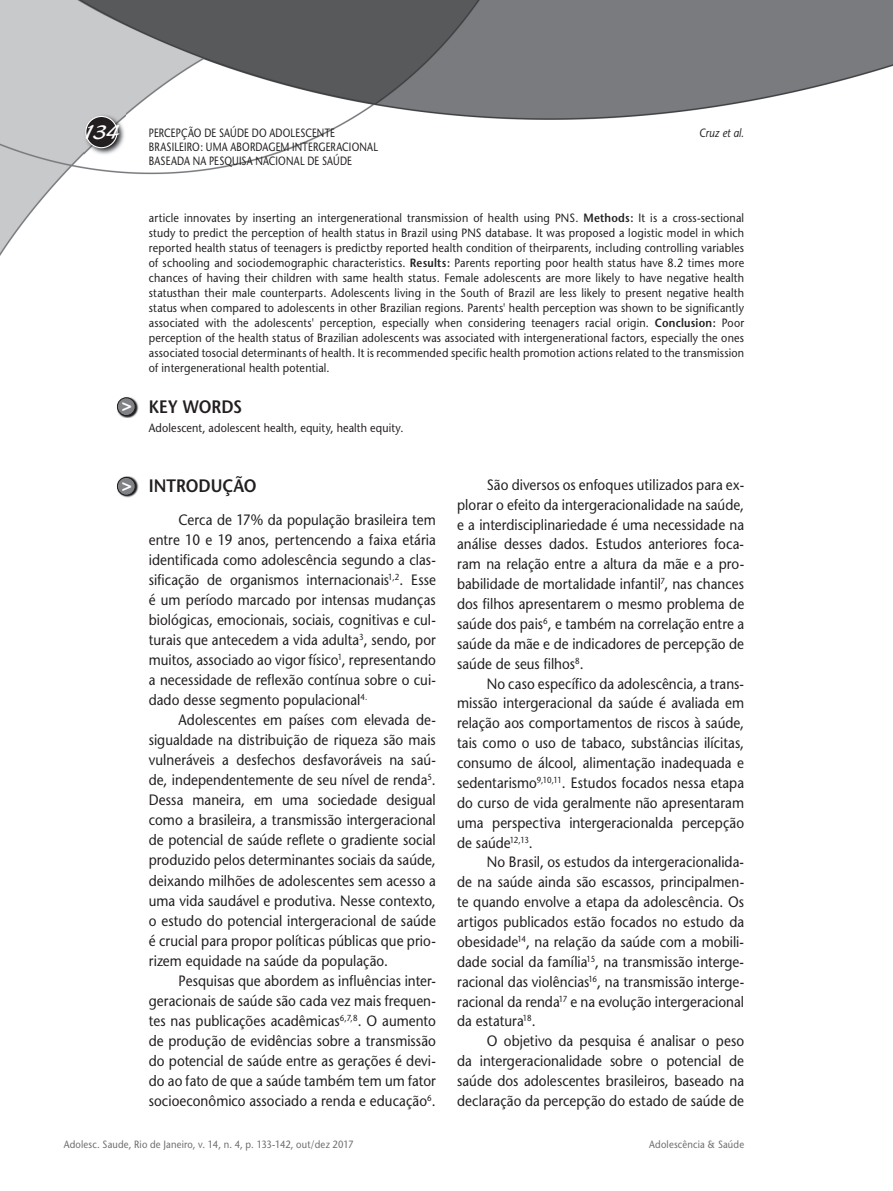
<style>
.page{position:relative;width:893px;height:1191px;background:#fff}
.page>*{position:absolute;margin:0;border:0;box-sizing:border-box;transform-origin:0 0}
.t1{font:21px "Blacklight D";color:#fff}
.t2{font:600 18px "Stone Sans";color:#231f20;scale:.9 1}
.t3{font:700 17.25px "Helvetica";color:#fff}
.t4{font:15px/19.8px "Stone Sans";letter-spacing:.005em;color:#231f20;text-align:justify;scale:.9 1}
.t5{font:12px/15px "Stone Sans";letter-spacing:.015em;color:#231f20;text-align:justify;scale:.9 1}
.t6{font:12px/14.4px "Stone Sans";letter-spacing:.015em;color:#231f20;scale:.8 1}
.t7{font:italic 12px "Stone Sans";letter-spacing:.01em;color:#231f20;scale:.85 1}
.t8{font:10.5px "Stone Sans";letter-spacing:.02em;color:#6c6d70;scale:.9 1}
.s1{font-weight:600}
</style>
<div class="page">
<img style="left:0;top:0;width:893px;height:498px">
<img style="left:84px;top:114px;width:41px;height:42px">
<div style="left:86px;top:116px;width:31px;height:32px;background:#231f20;border-radius:50%"></div>
<div style="left:85px;top:116px;width:33px;height:32px;border:1px solid #fff;border-radius:50%"></div>
<img style="left:117px;top:476px;width:21px;height:21px">
<div style="left:117px;top:477px;width:18px;height:18px;background:#808285;border-radius:50%"></div>
<div style="left:117px;top:477px;width:19px;height:19px;border:1px solid #231f20;border-radius:50%"></div>
<img style="left:117px;top:396px;width:21px;height:22px">
<div style="left:117px;top:398px;width:18px;height:17px;background:#808285;border-radius:50%"></div>
<div style="left:117px;top:397px;width:19px;height:19px;border:1px solid #231f20;border-radius:50%"></div>
<h1 class="t1" style="left:83px;top:119px;width:39px">134</h1>
<p class="t6" style="left:149px;top:125px;width:234px">PERCEPÇÃO DE SAÚDE DO ADOLESCENTE</p>
<p class="t7" style="left:699px;top:125px;width:54px">Cruz et al.</p>
<p class="t6" style="left:149px;top:140px;width:288px">BRASILEIRO: UMA ABORDAGEM INTERGERACIONAL<br>BASEADA NA PESQUISA NACIONAL DE SAÚDE</p>
<p class="t3" style="left:122px;top:394px;width:12px">&gt;</p>
<p class="t3" style="left:122px;top:474px;width:12px">&gt;</p>
<p class="t5" style="left:149px;top:210px;width:663px">article innovates by inserting an intergenerational transmission of health using PNS. <span class="s1">Methods:</span> It is a cross-sectional study to predict the perception of health status in Brazil using PNS database. It was proposed a logistic model in which reported health status of teenagers is predictby reported health condition of theirparents, including controlling variables of schooling and sociodemographic characteristics. <span class="s1">Results:</span> Parents reporting poor health status have 8.2 times more chances of having their children with same health status. Female adolescents are more likely to have negative health statusthan their male counterparts. Adolescents living in the South of Brazil are less likely to present negative health status when compared to adolescents in other Brazilian regions. Parents' health perception was shown to be significantly associated with the adolescents' perception, especially when considering teenagers racial origin. <span class="s1">Conclusion:</span> Poor perception of the health status of Brazilian adolescents was associated with intergenerational factors, especially the ones associated tosocial determinants of health. It is recommended specific health promotion actions related to the transmission of intergenerational health potential.</p>
<p class="t2" style="left:149px;top:396px;width:105px">KEY WORDS</p>
<p class="t5" style="left:149px;top:420px;width:284px">Adolescent, adolescent health, equity, health equity.</p>
<p class="t2" style="left:149px;top:475px;width:121px">INTRODUÇÃO</p>
<p class="t4" style="left:149px;top:509px;width:320px;text-indent:30px">Cerca de 17% da população brasileira tem entre 10 e 19 anos, pertencendo a faixa etária identificada como adolescência segundo a clas&shy;sificação de organismos internacionais<sup>1,2</sup>. Esse é um período marcado por intensas mudanças biológicas, emocionais, sociais, cognitivas e cul&shy;turais que antecedem a vida adulta<sup>3</sup>, sendo, por muitos, associado ao vigor físico<sup>1</sup>, representando a necessidade de reflexão contínua sobre o cui&shy;dado desse segmento populacional<sup>4.</sup></p>
<p class="t4" style="left:149px;top:710px;width:320px;text-indent:30px">Adolescentes em países com elevada de&shy;sigualdade na distribuição de riqueza são mais vulneráveis a desfechos desfavoráveis na saú&shy;de, independentemente de seu nível de renda<sup>5</sup>.<br>Dessa maneira, em uma sociedade desigual como a brasileira, a transmissão intergeracional de potencial de saúde reflete o gradiente social produzido pelos determinantes sociais da saúde, deixando milhões de adolescentes sem acesso a uma vida saudável e produtiva. Nesse contexto, o estudo do potencial intergeracional de saúde é crucial para propor políticas públicas que prio&shy;rizem equidade na saúde da população.</p>
<p class="t4" style="left:149px;top:970px;width:320px;text-indent:30px">Pesquisas que abordem as influências inter&shy;geracionais de saúde são cada vez mais frequen&shy;tes nas publicações acadêmicas<sup>6,7,8</sup>. O aumento de produção de evidências sobre a transmissão do potencial de saúde entre as gerações é devi&shy;do ao fato de que a saúde também tem um fator socioeconômico associado a renda e educação<sup>6</sup>.</p>
<p class="t4" style="left:457px;top:475px;width:320px;text-indent:30px">São diversos os enfoques utilizados para ex&shy;plorar o efeito da intergeracionalidade na saúde, e a interdisciplinariedade é uma necessidade na análise desses dados. Estudos anteriores foca&shy;ram na relação entre a altura da mãe e a pro&shy;babilidade de mortalidade infantil<sup>7</sup>, nas chances dos filhos apresentarem o mesmo problema de saúde dos pais<sup>6</sup>, e também na correlação entre a saúde da mãe e de indicadores de percepção de saúde de seus filhos<sup>8</sup>.</p>
<p class="t4" style="left:457px;top:673px;width:320px;text-indent:30px">No caso específico da adolescência, a trans&shy;missão intergeracional da saúde é avaliada em relação aos comportamentos de riscos à saúde, tais como o uso de tabaco, substâncias ilícitas, consumo de álcool, alimentação inadequada e sedentarismo<sup>9,10,11</sup>. Estudos focados nessa etapa do curso de vida geralmente não apresentaram uma perspectiva intergeracionalda percepção de saúde<sup>12,13</sup>.</p>
<p class="t4" style="left:457px;top:852px;width:320px;text-indent:30px">No Brasil, os estudos da intergeracionalida&shy;de na saúde ainda são escassos, principalmen&shy;te quando envolve a etapa da adolescência. Os artigos publicados estão focados no estudo da obesidade<sup>14</sup>, na relação da saúde com a mobili&shy;dade social da família<sup>15</sup>, na transmissão interge&shy;racional das violências<sup>16</sup>, na transmissão interge&shy;racional da renda<sup>17</sup> e na evolução intergeracional da estatura<sup>18</sup>.</p>
<p class="t4" style="left:457px;top:1031px;width:320px;text-indent:30px">O objetivo da pesquisa é analisar o peso da intergeracionalidade sobre o potencial de saúde dos adolescentes brasileiros, baseado na declaração da percepção do estado de saúde de</p>
<p class="t8" style="left:64px;top:1137px;width:323px">Adolesc. Saude, Rio de Janeiro, v. 14, n. 4, p. 133-142, out/dez 2017</p>
<p class="t8" style="left:649px;top:1137px;width:107px">Adolescência &amp; Saúde</p>
</div>
